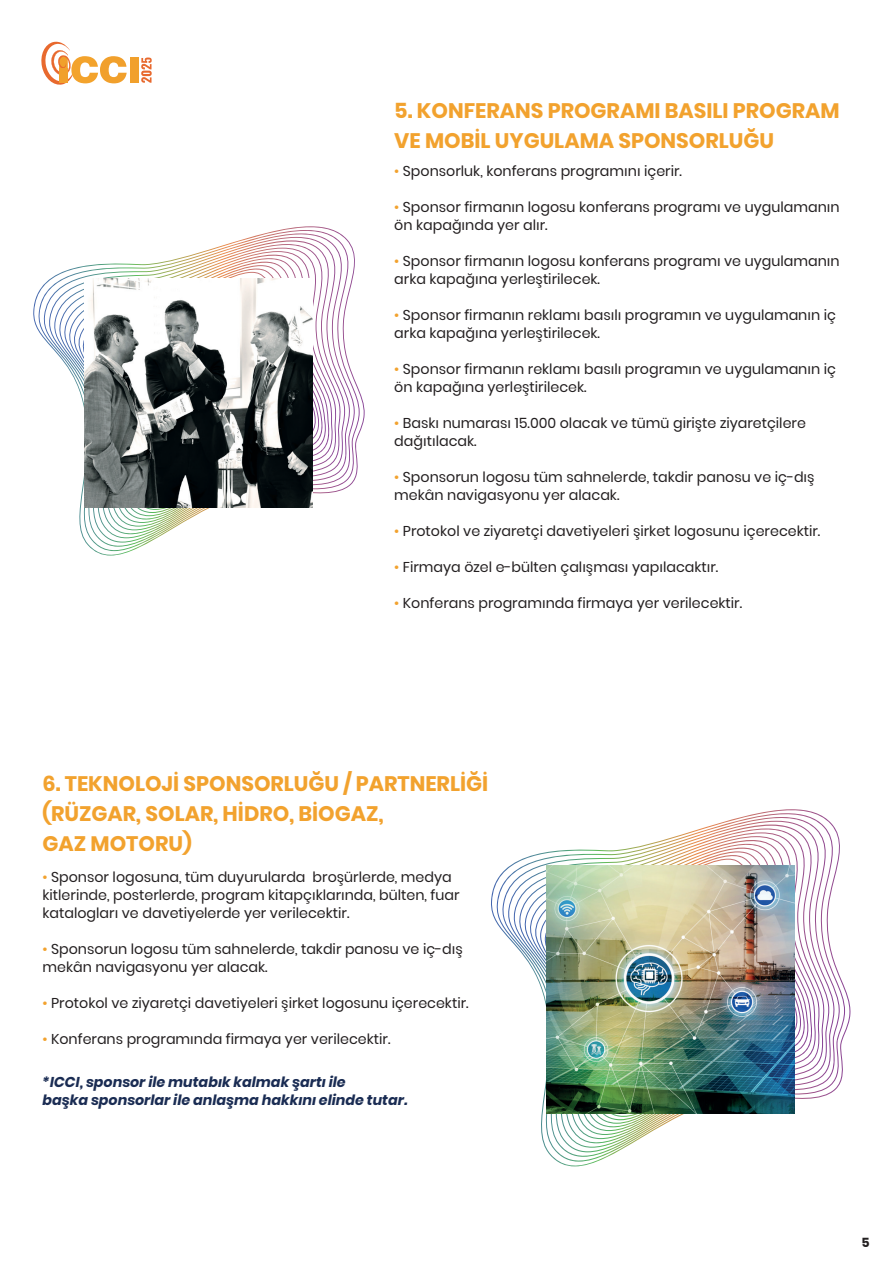
<style>
.page{position:relative;width:893px;height:1263px;background:#fff}
.page>*{position:absolute;margin:0;border:0;box-sizing:border-box;transform-origin:0 0}
.t1{font:700 21px/30px "Poppins";color:#f2a22e}
.t2{font:14.25px/18px "Poppins";color:#231f20}
.t3{font:italic 700 14.25px/18px "Poppins";color:#1a2c53}
.t4{font:700 12.75px "Poppins";color:#231f20}
.s1{color:#f2a22e}
</style>
<div class="page">
<svg style="left:33px;top:226px;width:332px;height:330px"></svg>
<img style="left:84px;top:278px;width:229px;height:229px">
<svg style="left:491px;top:809px;width:360px;height:358px"></svg>
<img style="left:546px;top:866px;width:248px;height:248px">
<svg style="left:41px;top:41px;width:86px;height:44px"></svg>
<div style="left:131px;top:57px;width:8px;height:26px;background:#f1a02c"></div>
<div style="left:59px;top:69px;width:9px;height:14px;background:#f1a02c"></div>
<svg style="left:141px;top:58px;width:11px;height:25px"></svg>
<h1 class="t1" style="left:394px;top:95px;width:447px">5. KONFERANS PROGRAMI BASILI PROGRAM<br>VE MOBİL UYGULAMA SPONSORLUĞU</h1>
<p class="t2" style="left:394px;top:162px;width:289px"><span class="s1">•</span> Sponsorluk, konferans programını içerir.</p>
<p class="t2" style="left:394px;top:198px;width:447px"><span class="s1">•</span> Sponsor firmanın logosu konferans programı ve uygulamanın ön kapağında yer alır.</p>
<p class="t2" style="left:394px;top:252px;width:447px"><span class="s1">•</span> Sponsor firmanın logosu konferans programı ve uygulamanın arka kapağına yerleştirilecek.</p>
<p class="t2" style="left:394px;top:306px;width:443px"><span class="s1">•</span> Sponsor firmanın reklamı basılı programın ve uygulamanın iç arka kapağına yerleştirilecek.</p>
<p class="t2" style="left:394px;top:360px;width:443px"><span class="s1">•</span> Sponsor firmanın reklamı basılı programın ve uygulamanın iç ön kapağına yerleştirilecek.</p>
<p class="t2" style="left:394px;top:414px;width:413px"><span class="s1">•</span> Baskı numarası 15.000 olacak ve tümü girişte ziyaretçilere dağıtılacak.</p>
<p class="t2" style="left:394px;top:468px;width:422px"><span class="s1">•</span> Sponsorun logosu tüm sahnelerde, takdir panosu ve iç-dış mekân navigasyonu yer alacak.</p>
<p class="t2" style="left:394px;top:522px;width:428px"><span class="s1">•</span> Protokol ve ziyaretçi davetiyeleri şirket logosunu içerecektir.</p>
<p class="t2" style="left:394px;top:558px;width:326px"><span class="s1">•</span> Firmaya özel e-bülten çalışması yapılacaktır.</p>
<p class="t2" style="left:394px;top:594px;width:349px"><span class="s1">•</span> Konferans programında firmaya yer verilecektir.</p>
<h1 class="t1" style="left:43px;top:768px;width:447px">6. TEKNOLOJİ SPONSORLUĞU / PARTNERLİĞİ (RÜZGAR, SOLAR, HİDRO, BİOGAZ,<br>GAZ MOTORU)</h1>
<p class="t2" style="left:43px;top:868px;width:419px"><span class="s1">•</span> Sponsor logosuna, tüm duyurularda broşürlerde, medya kitlerinde, posterlerde, program kitapçıklarında, bülten, fuar katalogları ve davetiyelerde yer verilecektir.</p>
<p class="t2" style="left:43px;top:940px;width:422px"><span class="s1">•</span> Sponsorun logosu tüm sahnelerde, takdir panosu ve iç-dış mekân navigasyonu yer alacak.</p>
<p class="t2" style="left:43px;top:994px;width:428px"><span class="s1">•</span> Protokol ve ziyaretçi davetiyeleri şirket logosunu içerecektir.</p>
<p class="t2" style="left:43px;top:1030px;width:349px"><span class="s1">•</span> Konferans programında firmaya yer verilecektir.</p>
<p class="t3" style="left:43px;top:1073px;width:366px">*ICCI, sponsor ile mutabık kalmak şartı ile<br>başka sponsorlar ile anlaşma hakkını elinde tutar.</p>
<p class="t4" style="left:861px;top:1235px;width:10px">5</p>
</div>
